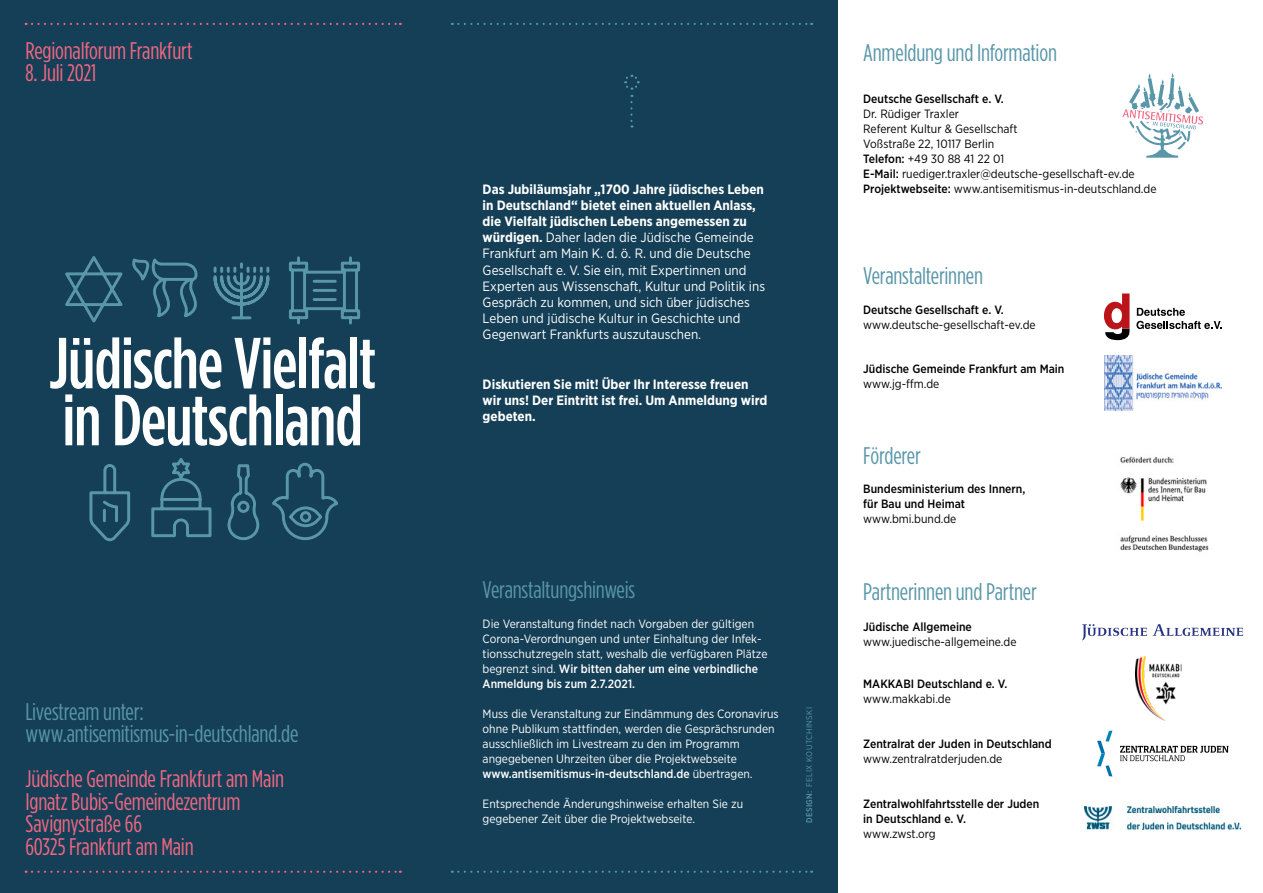
<style>
.page{position:relative;width:1263px;height:893px;background:#fff}
.page>*{position:absolute;margin:0;border:0;box-sizing:border-box;transform-origin:0 0}
.t1{font:500 72px/57px "Gotham Condensed";letter-spacing:-.015em;color:#fff}
.t2{font:24px/22.5px "Gotham Condensed";letter-spacing:-.01em;color:#5996a9}
.t3{font:24px/22.5px "Gotham Condensed";letter-spacing:-.01em;color:#f16782}
.t4{font:13.5px/16.2px "Gotham Narrow";color:#fff}
.t5{font:700 13.5px/16.2px "Gotham Narrow";color:#fff}
.t6{font:12px/15px "Gotham Narrow";color:#fff}
.t7{font:12px/15px "Gotham Narrow";color:#000}
.t8{font:500 12px/15px "Gotham Narrow";color:#000}
.t9{font:8.25px "Gotham Narrow";letter-spacing:.055em;color:#5996a9}
.s1{font-weight:700}
.s2{font-weight:500}
</style>
<div class="page">
<div style="left:412px;top:0;width:426px;height:893px;background:#143f56"></div>
<svg style="left:1120px;top:746px;width:108px;height:15px"></svg>
<svg style="left:1097px;top:731px;width:15px;height:45px"></svg>
<svg style="left:1103px;top:293px;width:27px;height:47px"></svg>
<svg style="left:1136px;top:308px;width:86px;height:21px"></svg>
<img style="left:1120px;top:456px;width:89px;height:96px">
<svg style="left:1082px;top:624px;width:161px;height:17px"></svg>
<svg style="left:452px;top:23px;width:360px;height:2px"></svg>
<svg style="left:452px;top:871px;width:360px;height:2px"></svg>
<svg style="left:624px;top:74px;width:16px;height:54px"></svg>
<img style="left:1104px;top:355px;width:117px;height:55px">
<img style="left:1085px;top:806px;width:155px;height:23px">
<img style="left:1136px;top:657px;width:45px;height:64px">
<svg style="left:1122px;top:73px;width:81px;height:85px"></svg>
<div style="left:0;top:0;width:438px;height:893px;background:#143f56"></div>
<svg style="left:26px;top:23px;width:375px;height:2px"></svg>
<svg style="left:26px;top:871px;width:375px;height:2px"></svg>
<svg style="left:65px;top:256px;width:295px;height:286px"></svg>
<h2 class="t3" style="left:26px;top:39px;width:169px">Regionalforum Frankfurt</h2>
<h2 class="t3" style="left:26px;top:61px;width:72px">8. Juli 2021</h2>
<h1 class="t1" style="left:49px;top:333px;width:329px">Jüdische Vielfalt in Deutschland</h1>
<h2 class="t2" style="left:26px;top:700px;width:274px">Livestream unter: www.antisemitismus-in-deutschland.de</h2>
<h2 class="t3" style="left:26px;top:767px;width:260px">Jüdische Gemeinde Frankfurt am Main<br>Ignatz Bubis-Gemeindezentrum<br>Savignystraße 66<br>60325 Frankfurt am Main</h2>
<p class="t4" style="left:483px;top:180px;width:284px"><span class="s1">Das Jubiläumsjahr „1700 Jahre jüdisches Leben in Deutschland“ bietet einen aktuellen Anlass, die Vielfalt jüdischen Lebens angemessen zu würdigen.</span> Daher laden die Jüdische Gemeinde Frankfurt am Main K. d. ö. R. und die Deutsche Gesellschaft e. V. Sie ein, mit Expertinnen und Experten aus Wissenschaft, Kultur und Politik ins Gespräch zu kommen, und sich über jüdisches Leben und jüdische Kultur in Geschichte und Gegenwart Frankfurts auszutauschen.</p>
<p class="t5" style="left:483px;top:376px;width:286px">Diskutieren Sie mit! Über Ihr Interesse freuen wir uns! Der Eintritt ist frei. Um Anmeldung wird gebeten.</p>
<h2 class="t2" style="left:483px;top:578px;width:154px">Veranstaltungshinweis</h2>
<p class="t6" style="left:483px;top:616px;width:286px">Die Veranstaltung findet nach Vorgaben der gültigen Corona-Verordnungen und unter Einhaltung der Infek&shy;tionsschutzregeln statt, weshalb die verfügbaren Plätze begrenzt sind. <span class="s2">Wir bitten daher um eine verbindliche Anmeldung bis zum 2.7.2021.</span></p>
<p class="t6" style="left:483px;top:706px;width:298px">Muss die Veranstaltung zur Eindämmung des Coronavirus ohne Publikum stattfinden, werden die Gesprächsrunden ausschließlich im Livestream zu den im Programm angegebenen Uhrzeiten über die Projektwebseite <span class="s2">www.antisemitismus-in-deutschland.de</span> übertragen.</p>
<p class="t6" style="left:483px;top:796px;width:262px">Entsprechende Änderungshinweise erhalten Sie zu gegebener Zeit über die Projektwebseite.</p>
<p class="t9" style="left:804px;top:823px;width:118px;rotate:-90deg"><span class="s2">DESIGN:</span> FELIX KOUTCHINSKI</p>
<h2 class="t2" style="left:863px;top:41px;width:195px">Anmeldung und Information</h2>
<p class="t8" style="left:863px;top:91px;width:142px">Deutsche Gesellschaft e. V.</p>
<p class="t7" style="left:863px;top:106px;width:295px">Dr. Rüdiger Traxler<br>Referent Kultur &amp; Gesellschaft<br>Voßstraße 22, 10117 Berlin<br><span class="s2">Telefon:</span> +49 30 88 41 22 01<br><span class="s2">E-Mail:</span> ruediger.traxler@deutsche-gesellschaft-ev.de <span class="s2">Projektwebseite:</span> www.antisemitismus-in-deutschland.de</p>
<h2 class="t2" style="left:863px;top:264px;width:121px">Veranstalterinnen</h2>
<p class="t8" style="left:863px;top:303px;width:142px">Deutsche Gesellschaft e. V.</p>
<p class="t7" style="left:863px;top:318px;width:174px">www.deutsche-gesellschaft-ev.de</p>
<p class="t8" style="left:863px;top:361px;width:203px">Jüdische Gemeinde Frankfurt am Main</p>
<p class="t7" style="left:863px;top:376px;width:78px">www.jg-ffm.de</p>
<h2 class="t2" style="left:863px;top:444px;width:59px">Förderer</h2>
<p class="t8" style="left:863px;top:481px;width:164px">Bundesministerium des Innern, für Bau und Heimat</p>
<p class="t7" style="left:863px;top:511px;width:95px">www.bmi.bund.de</p>
<h2 class="t2" style="left:863px;top:579px;width:175px">Partnerinnen und Partner</h2>
<p class="t8" style="left:863px;top:619px;width:110px">Jüdische Allgemeine</p>
<p class="t7" style="left:863px;top:634px;width:155px">www.juedische-allgemeine.de</p>
<p class="t8" style="left:863px;top:676px;width:146px">MAKKABI Deutschland e. V.</p>
<p class="t7" style="left:863px;top:691px;width:89px">www.makkabi.de</p>
<p class="t8" style="left:863px;top:736px;width:190px">Zentralrat der Juden in Deutschland</p>
<p class="t7" style="left:863px;top:751px;width:141px">www.zentralratderjuden.de</p>
<p class="t8" style="left:863px;top:796px;width:178px">Zentralwohlfahrtsstelle der Juden in Deutschland e. V.</p>
<p class="t7" style="left:863px;top:826px;width:74px">www.zwst.org</p>
</div>
